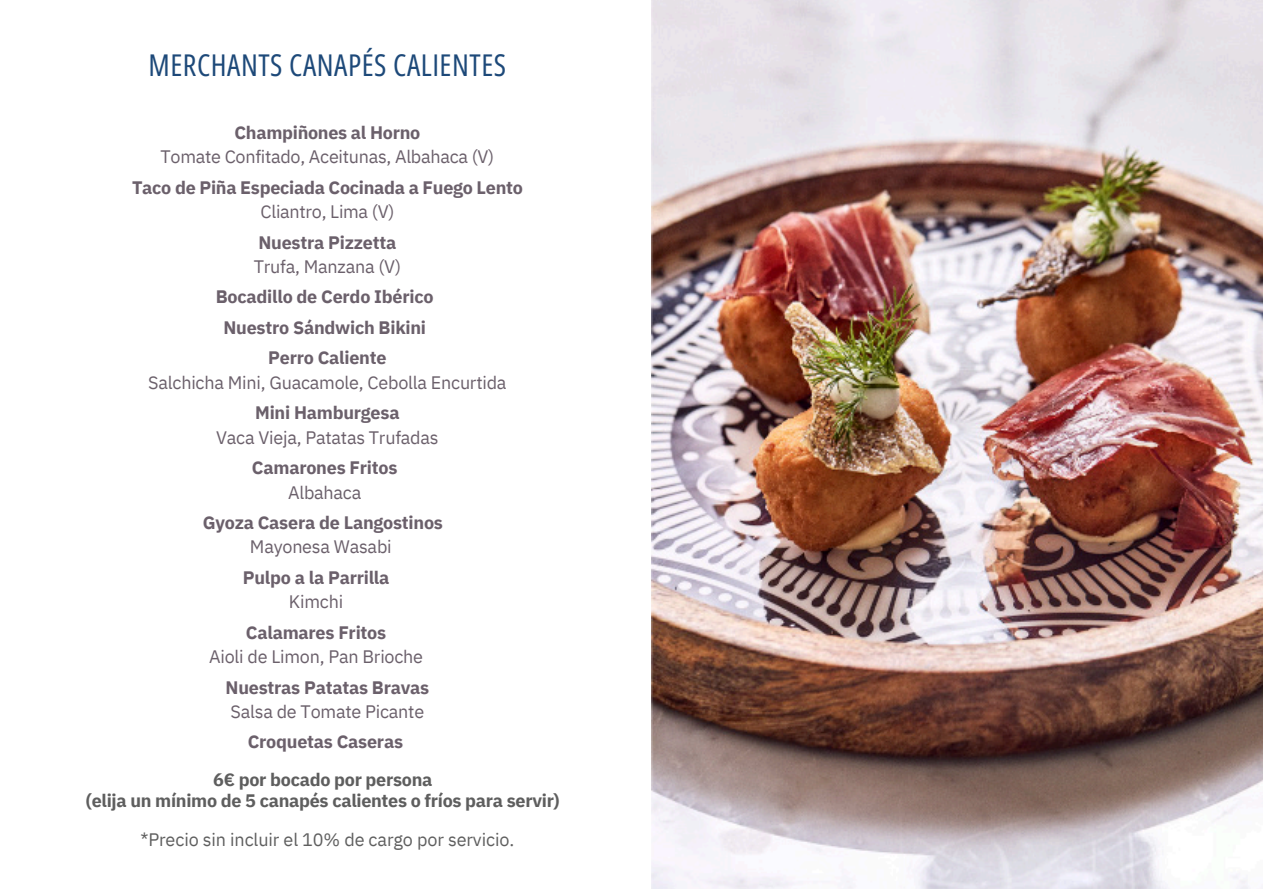
<style>
.page{position:relative;width:1263px;height:894px;background:#fff}
.page>*{position:absolute;margin:0;border:0;box-sizing:border-box;transform-origin:0 0}
.t1{font:30px "Open Sans Condensed";letter-spacing:.02em;color:#1d4979}
.t2{font:700 18px "IBM Plex Sans";letter-spacing:-.015em;color:#6b606b}
.t3{font:18px "IBM Plex Sans";letter-spacing:-.015em;color:#6b606b}
.t4{font:700 18px/21.3px "IBM Plex Sans";letter-spacing:-.015em;color:#5e5e5e;text-align:center}
.t5{font:18px "IBM Plex Sans";letter-spacing:-.005em;color:#5f5f5f}
</style>
<div class="page">
<img style="left:651px;top:0;width:612px;height:888px">
<p class="t1" style="left:149px;top:44px;width:359px">MERCHANTS CANAPÉS CALIENTES</p>
<p class="t2" style="left:235px;top:120px;width:187px">Champiñones al Horno</p>
<p class="t3" style="left:161px;top:145px;width:335px">Tomate Confitado, Aceitunas, Albahaca (V)</p>
<p class="t2" style="left:132px;top:175px;width:392px">Taco de Piña Especiada Cocinada a Fuego Lento</p>
<p class="t3" style="left:261px;top:200px;width:135px">Cliantro, Lima (V)</p>
<h2 class="t2" style="left:258px;top:230px;width:139px">Nuestra Pizzetta</h2>
<h2 class="t3" style="left:254px;top:255px;width:149px">Trufa, Manzana (V)</h2>
<p class="t2" style="left:216px;top:285px;width:219px">Bocadillo de Cerdo Ibérico</p>
<p class="t2" style="left:223px;top:315px;width:204px">Nuestro Sándwich Bikini</p>
<p class="t2" style="left:268px;top:345px;width:120px">Perro Caliente</p>
<p class="t3" style="left:148px;top:370px;width:360px">Salchicha Mini, Guacamole, Cebolla Encurtida</p>
<p class="t2" style="left:255px;top:400px;width:146px">Mini Hamburgesa</p>
<p class="t3" style="left:216px;top:425px;width:224px">Vaca Vieja, Patatas Trufadas</p>
<p class="t2" style="left:252px;top:455px;width:147px">Camarones Fritos</p>
<p class="t3" style="left:288px;top:480px;width:75px">Albahaca</p>
<p class="t2" style="left:203px;top:510px;width:242px">Gyoza Casera de Langostinos</p>
<p class="t3" style="left:250px;top:535px;width:143px">Mayonesa Wasabi</p>
<p class="t2" style="left:243px;top:565px;width:148px">Pulpo a la Parrilla</p>
<p class="t3" style="left:289px;top:589px;width:56px">Kimchi</p>
<h2 class="t2" style="left:246px;top:620px;width:142px">Calamares Fritos</h2>
<h2 class="t3" style="left:209px;top:644px;width:216px">Aioli de Limon, Pan Brioche</h2>
<p class="t2" style="left:226px;top:674px;width:205px">Nuestras Patatas Bravas</p>
<p class="t3" style="left:231px;top:699px;width:195px">Salsa de Tomate Picante</p>
<p class="t2" style="left:248px;top:729px;width:157px">Croquetas Caseras</p>
<p class="t4" style="left:86px;top:768px;width:475px">6€ por bocado por persona<br>(elija un mínimo de 5 canapés calientes o fríos para servir)</p>
<p class="t5" style="left:140px;top:827px;width:375px">*Precio sin incluir el 10% de cargo por servicio.</p>
</div>
